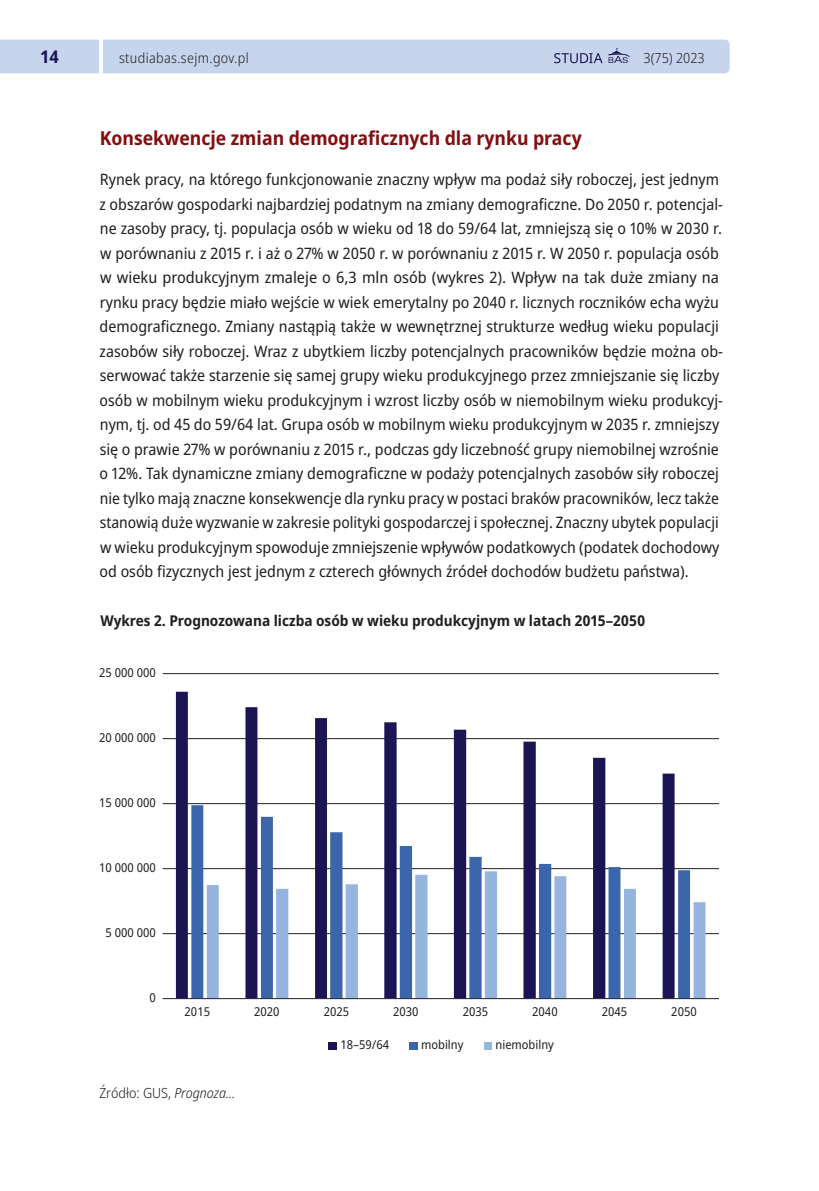
<style>
.page{position:relative;width:819px;height:1191px;background:#fff}
.page>*{position:absolute;margin:0;border:0;box-sizing:border-box;transform-origin:0 0}
.t1{font:700 semi-condensed 19.25px "Noto Sans";color:#850e11}
.t2{font:700 semi-condensed 17.5px "Noto Sans";color:#1b1455}
.t3{font:semi-condensed 15.75px/24.5px "Noto Sans";color:#231f20}
.t4{font:700 semi-condensed 14.88px "Noto Sans";color:#231f20}
.t5{font:300 semi-condensed 14px "Noto Sans";letter-spacing:.025em;color:#231f20}
.t6{font:300 semi-condensed 14px "Noto Sans";color:#231f20}
.t7{font:semi-condensed 12.25px "Noto Sans";color:#231f20}
.s1{font-style:italic}
</style>
<div class="page">
<div style="left:0;top:40px;width:729px;height:33px;background:#c6d5ed"></div>
<hr style="left:99px;top:0;width:4px;height:112px;background:#fff">
<hr style="left:163px;top:673px;width:556px;height:1px;background:#231f20">
<hr style="left:163px;top:738px;width:556px;height:1px;background:#231f20">
<hr style="left:163px;top:803px;width:556px;height:1px;background:#231f20">
<hr style="left:163px;top:868px;width:556px;height:1px;background:#231f20">
<hr style="left:163px;top:933px;width:556px;height:1px;background:#231f20">
<svg style="left:176px;top:691px;width:498px;height:307px"></svg>
<svg style="left:191px;top:805px;width:499px;height:193px"></svg>
<svg style="left:207px;top:871px;width:498px;height:127px"></svg>
<hr style="left:163px;top:998px;width:556px;height:1px;background:#231f20">
<div style="left:329px;top:1041px;width:8px;height:8px;background:#1b1455"></div>
<div style="left:410px;top:1041px;width:8px;height:8px;background:#3c66ac"></div>
<div style="left:484px;top:1041px;width:8px;height:8px;background:#95b5de"></div>
<p class="t2" style="left:40px;top:44px;width:20px">14</p>
<p class="t5" style="left:119px;top:48px;width:131px">studiabas.sejm.gov.pl</p>
<p class="t5" style="left:643px;top:48px;width:63px">3(75) 2023</p>
<p class="t1" style="left:100px;top:124px;width:483px">Konsekwencje zmian demograficznych dla rynku pracy</p>
<p class="t3" style="left:100px;top:168px;width:625px">Rynek pracy, na którego funkcjonowanie znaczny wpływ ma podaż siły roboczej, jest jednym z obszarów gospodarki najbardziej podatnym na zmiany demograficzne. Do 2050 r. potencjal&shy;ne zasoby pracy, tj. populacja osób w wieku od 18 do 59/64 lat, zmniejszą się o 10% w 2030 r. w porównaniu z 2015 r. i aż o 27% w 2050 r. w porównaniu z 2015 r. W 2050 r. populacja osób w wieku produkcyjnym zmaleje o 6,3 mln osób (wykres 2). Wpływ na tak duże zmiany na rynku pracy będzie miało wejście w wiek emerytalny po 2040 r. licznych roczników echa wyżu demograficznego. Zmiany nastąpią także w wewnętrznej strukturze według wieku populacji zasobów siły roboczej. Wraz z ubytkiem liczby potencjalnych pracowników będzie można ob&shy;serwować także starzenie się samej grupy wieku produkcyjnego przez zmniejszanie się liczby osób w mobilnym wieku produkcyjnym i wzrost liczby osób w niemobilnym wieku produkcyj&shy;nym, tj. od 45 do 59/64 lat. Grupa osób w mobilnym wieku produkcyjnym w 2035 r. zmniejszy się o prawie 27% w porównaniu z 2015 r., podczas gdy liczebność grupy niemobilnej wzrośnie o 12%. Tak dynamiczne zmiany demograficzne w podaży potencjalnych zasobów siły roboczej nie tylko mają znaczne konsekwencje dla rynku pracy w postaci braków pracowników, lecz także stanowią duże wyzwanie w zakresie polityki gospodarczej i społecznej. Znaczny ubytek populacji w wieku produkcyjnym spowoduje zmniejszenie wpływów podatkowych (podatek dochodowy od osób fizycznych jest jednym z czterech głównych źródeł dochodów budżetu państwa).</p>
<p class="t4" style="left:100px;top:610px;width:546px">Wykres 2. Prognozowana liczba osób w wieku produkcyjnym w latach 2015–2050</p>
<p class="t7" style="left:99px;top:664px;width:58px">25 000 000</p>
<p class="t7" style="left:99px;top:729px;width:58px">20 000 000</p>
<p class="t7" style="left:99px;top:794px;width:58px">15 000 000</p>
<p class="t7" style="left:99px;top:859px;width:58px">10 000 000</p>
<p class="t7" style="left:106px;top:924px;width:52px">5 000 000</p>
<p class="t7" style="left:149px;top:989px;width:8px">0</p>
<p class="t7" style="left:184px;top:1003px;width:27px">2015</p>
<p class="t7" style="left:254px;top:1003px;width:27px">2020</p>
<p class="t7" style="left:323px;top:1003px;width:27px">2025</p>
<p class="t7" style="left:393px;top:1003px;width:27px">2030</p>
<p class="t7" style="left:462px;top:1003px;width:27px">2035</p>
<p class="t7" style="left:532px;top:1003px;width:27px">2040</p>
<p class="t7" style="left:601px;top:1003px;width:27px">2045</p>
<p class="t7" style="left:671px;top:1003px;width:27px">2050</p>
<p class="t7" style="left:340px;top:1036px;width:50px">18–59/64</p>
<p class="t7" style="left:421px;top:1036px;width:44px">mobilny</p>
<p class="t7" style="left:495px;top:1036px;width:60px">niemobilny</p>
<p class="t6" style="left:99px;top:1083px;width:137px">Źródło: GUS, <span class="s1">Prognoza…</span></p>
</div>
